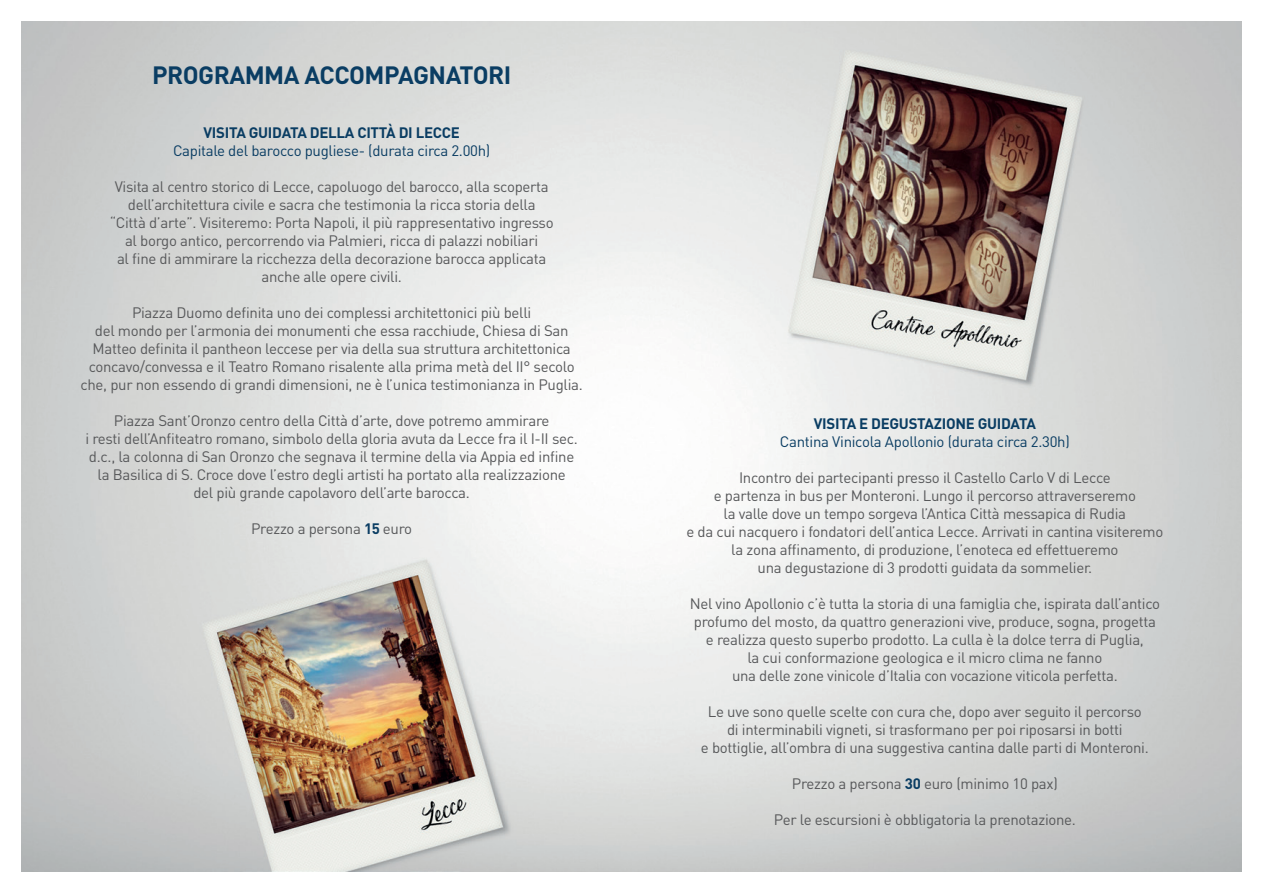
<style>
.page{position:relative;width:1263px;height:893px;background:#fff}
.page>*{position:absolute;margin:0;border:0;box-sizing:border-box;transform-origin:0 0}
.t1{font:700 24.75px "DIN";letter-spacing:-.02em;color:#0a3d63}
.t2{font:15px/18px "DIN";letter-spacing:-.02em;color:#57585a;text-align:center}
.t3{font:15px "DIN";letter-spacing:-.02em;color:#0a3d63}
.t4{font:700 15px "DIN";letter-spacing:-.02em;color:#0a3d63}
.s1{font-weight:700;color:#0a3d63}
</style>
<div class="page">
<img style="left:21px;top:21px;width:1221px;height:851px">
<h1 class="t1" style="left:152px;top:59px;width:361px">PROGRAMMA ACCOMPAGNATORI</h1>
<p class="t4" style="left:203px;top:123px;width:258px">VISITA GUIDATA DELLA CITTà DI LECCE</p>
<p class="t3" style="left:173px;top:142px;width:319px">Capitale del barocco pugliese- (durata circa 2.00h)</p>
<p class="t2" style="left:110px;top:178px;width:445px">Visita al centro storico di Lecce, capoluogo del barocco, alla scoperta dell’architettura civile e sacra che testimonia la ricca storia della “Città d’arte”. Visiteremo: Porta Napoli, il più rappresentativo ingresso al borgo antico, percorrendo via Palmieri, ricca di palazzi nobiliari<br>al fine di ammirare la ricchezza della decorazione barocca applicata anche alle opere civili.</p>
<p class="t2" style="left:80px;top:304px;width:504px">Piazza Duomo definita uno dei complessi architettonici più belli<br>del mondo per l’armonia dei monumenti che essa racchiude, Chiesa di San Matteo definita il pantheon leccese per via della sua struttura architettonica concavo/convessa e il Teatro Romano risalente alla prima metà del II° secolo che, pur non essendo di grandi dimensioni, ne è l’unica testimonianza in Puglia.</p>
<p class="t2" style="left:85px;top:412px;width:494px">Piazza Sant’Oronzo centro della Città d’arte, dove potremo ammirare<br>i resti dell’Anfiteatro romano, simbolo della gloria avuta da Lecce fra il I-II sec. d.c., la colonna di San Oronzo che segnava il termine della via Appia ed infine la Basilica di S. Croce dove l’estro degli artisti ha portato alla realizzazione<br>del più grande capolavoro dell’arte barocca.</p>
<p class="t2" style="left:251px;top:520px;width:163px">Prezzo a persona <span class="s1">15</span> euro</p>
<p class="t4" style="left:814px;top:414px;width:224px">VISITA E DEGUSTAZIONE GUIDATA</p>
<p class="t3" style="left:780px;top:432px;width:291px">Cantina Vinicola Apollonio (durata circa 2.30h)</p>
<p class="t2" style="left:686px;top:468px;width:478px">Incontro dei partecipanti presso il Castello Carlo V di Lecce<br>e partenza in bus per Monteroni. Lungo il percorso attraverseremo<br>la valle dove un tempo sorgeva l’Antica Città messapica di Rudia<br>e da cui nacquero i fondatori dell’antica Lecce. Arrivati in cantina visiteremo la zona affinamento, di produzione, l’enoteca ed effettueremo<br>una degustazione di 3 prodotti guidata da sommelier.</p>
<p class="t2" style="left:690px;top:594px;width:472px">Nel vino Apollonio c’è tutta la storia di una famiglia che, ispirata dall’antico profumo del mosto, da quattro generazioni vive, produce, sogna, progetta e realizza questo superbo prodotto. La culla è la dolce terra di Puglia,<br>la cui conformazione geologica e il micro clima ne fanno<br>una delle zone vinicole d’Italia con vocazione viticola perfetta.</p>
<p class="t2" style="left:701px;top:702px;width:449px">Le uve sono quelle scelte con cura che, dopo aver seguito il percorso di interminabili vigneti, si trasformano per poi riposarsi in botti<br>e bottiglie, all’ombra di una suggestiva cantina dalle parti di Monteroni.</p>
<p class="t2" style="left:792px;top:774px;width:267px">Prezzo a persona <span class="s1">30</span> euro (minimo 10 pax)</p>
<p class="t2" style="left:774px;top:810px;width:304px">Per le escursioni è obbligatoria la prenotazione.</p>
</div>
